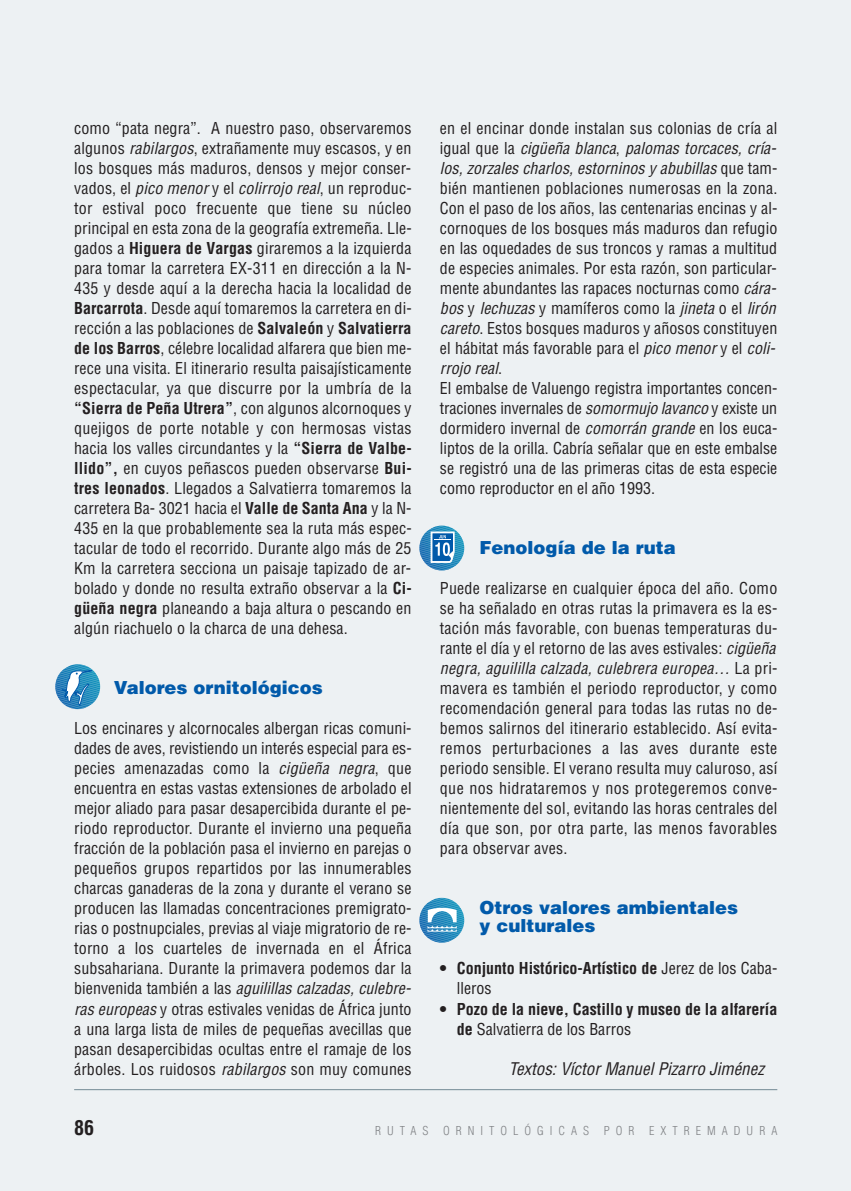
<style>
.page{position:relative;width:851px;height:1191px;background:#fff}
.page>*{position:absolute;margin:0;border:0;box-sizing:border-box;transform-origin:0 0}
.t1{font:700 condensed 20px "Helvetica";color:#231f20}
.t2{font:900 18px/18px "Helvetica";color:#015aaa}
.t3{font:italic condensed 17px "Helvetica";color:#231f20}
.t4{font:condensed 16px/20px "Helvetica";letter-spacing:.005em;color:#231f20;text-align:justify}
.t5{font:700 condensed 16px/20px "Helvetica";color:#231f20}
.t6{font:300 condensed 12px "Helvetica LT";letter-spacing:.5em;color:#808285}
.s1{font-style:italic}
.s2{font-weight:700}
.s3{font-weight:400}
</style>
<div class="page">
<div style="left:0;top:0;width:851px;height:1190px;background:#edf1f3"></div>
<hr style="left:74px;top:1088px;width:703px;height:1px;background:#738a95">
<svg style="left:55px;top:664px;width:45px;height:45px"></svg>
<svg style="left:419px;top:525px;width:45px;height:45px"></svg>
<svg style="left:419px;top:897px;width:45px;height:45px"></svg>
<p class="t4" style="left:74px;top:119px;width:339px">como “pata negra”. A nuestro paso, observaremos algunos <span class="s1">rabilargos</span>, extrañamente muy escasos, y en los bosques más maduros, densos y mejor conser&shy;v a d o s , e l <span class="s1">pico menor</span>y e l <span class="s1">colirrojo real</span>, u n r e p r o d u c - tor estival poco frecuente que tiene su núcleo principal en esta zona de la geografía extremeña. Lle&shy;gados a <span class="s2">Higuera de Vargas</span> giraremos a la izquierda para tomar la carretera EX-311 en dirección a la N-435 y desde aquí a la derecha hacia la localidad de <span class="s2">Barcarrota</span>. Desde aquí tomaremos la carretera en di&shy;rección a las poblaciones de <span class="s2">Salvaleón</span> y <span class="s2">Salvatierra de los Barros</span>, célebre localidad alfarera que bien me&shy;rece una visita. El itinerario resulta paisajísticamente espectacular, ya que discurre por la umbría de la <span class="s2">“Sierra de Peña Utrera”</span>, con algunos alcornoques y quejigos de porte notable y con hermosas vistas hacia los valles circundantes y la <span class="s2">“Sierra de Valbe&shy;llido”,</span> en cuyos peñascos pueden observarse <span class="s2">Bui&shy;tres leonados</span>. Llegados a Salvatierra tomaremos la carretera Ba- 3021 hacia el <span class="s2">Valle de Santa Ana</span> y la N-435 en la que probablemente sea la ruta más espec&shy;tacular de todo el recorrido. Durante algo más de 25<br>Km la carretera secciona un paisaje tapizado de ar&shy;bolado y donde no resulta extraño observar a la <span class="s2">Ci&shy;güeña negra</span> planeando a baja altura o pescando en algún riachuelo o la charca de una dehesa.</p>
<p class="t2" style="left:114px;top:680px;width:211px">Valores ornitológicos</p>
<p class="t4" style="left:74px;top:719px;width:341px;text-align:left">Los encinares y alcornocales albergan ricas comuni&shy;dades de aves, revistiendo un interés especial para es&shy;pecies amenazadas como la <span class="s1">cigüeña negra</span>, que encuentra en estas vastas extensiones de arbolado el mejor aliado para pasar desapercibida durante el pe&shy;riodo reproductor. Durante el invierno una pequeña fracción de la población pasa el invierno en parejas o pequeños grupos repartidos por las innumerables charcas ganaderas de la zona y durante el verano se producen las llamadas concentraciones premigrato&shy;rias o postnupciales, previas al viaje migratorio de re&shy;torno a los cuarteles de invernada en el África subsahariana. Durante la primavera podemos dar la b i e n v e n i d a ta m b i é n a l a s <span class="s1">aguilillas calzadas, culebre&shy;ras europeas</span>y otras estivales venidas de África junto a una larga lista de miles de pequeñas avecillas que pasan desapercibidas ocultas entre el ramaje de los árboles. Los ruidosos <span class="s1">rabilargos</span> son muy comunes</p>
<p class="t4" style="left:440px;top:119px;width:341px;text-align:left">en el encinar donde instalan sus colonias de cría al i g u a l q u e l a <span class="s1">cigüeña blanca</span>, <span class="s1">palomas torcaces, cría&shy;los,zorzales charlos,estorninos y abubillas</span> q u e t a m - bién mantienen poblaciones numerosas en la zona.<br>Con el paso de los años, las centenarias encinas y al&shy;cornoques de los bosques más maduros dan refugio en las oquedades de sus troncos y ramas a multitud de especies animales. Por esta razón, son particular&shy;mente abundantes las rapaces nocturnas como <span class="s1">cára&shy;bos</span> y <span class="s1">lechuzas</span> y m a m íf e r o s c o m o l a <span class="s1">jineta</span> o e l <span class="s1">lirón careto</span>. Estos bosques maduros y añosos constituyen el hábitat más favorable para el <span class="s1">pico menor</span> y el <span class="s1">coli&shy;rrojo real</span>.<br>El embalse de Valuengo registra importantes concen&shy;traciones invernales de <span class="s1">somormujo lavanco</span>y existe un dormidero invernal de <span class="s1">comorrán grande</span>en los euca&shy;liptos de la orilla. Cabría señalar que en este embalse se registró una de las primeras citas de esta especie como reproductor en el año 1993.</p>
<p class="t2" style="left:479px;top:540px;width:198px">Fenología de la ruta</p>
<p class="t4" style="left:440px;top:579px;width:340px">Puede realizarse en cualquier época del año. Como se ha señalado en otras rutas la primavera es la es&shy;tación más favorable, con buenas temperaturas du&shy;rante el día y el retorno de las aves estivales: <span class="s1">cigüeña negra, aguililla calzada, culebrera europea…</span> L a p r i - mavera es también el periodo reproductor, y como recomendación general para todas las rutas no de&shy;bemos salirnos del itinerario establecido. Así evita&shy;remos perturbaciones a las aves durante este periodo sensible. El verano resulta muy caluroso, así que nos hidrataremos y nos protegeremos conve&shy;nientemente del sol, evitando las horas centrales del día que son, por otra parte, las menos favorables para observar aves.</p>
<p class="t2" style="left:479px;top:900px;width:260px">Otros valores ambientales y culturales</p>
<p class="t5" style="left:457px;top:959px;width:322px;text-indent:-17px">• Conjunto Histórico-Artístico de <span class="s3">Jerez de los Caba&shy;lleros</span></p>
<p class="t5" style="left:457px;top:999px;width:322px;text-indent:-17px">• Pozo de la nieve, Castillo y museo de la alfarería de <span class="s3">Salvatierra de los Barros</span></p>
<p class="t3" style="left:509px;top:1061px;width:260px">Textos:VíctorManuelPizarro Jiménez</p>
<p class="t1" style="left:74px;top:1119px;width:21px">86</p>
<p class="t6" style="left:375px;top:1125px;width:404px">RUTAS ORNITOLÓGICAS POR EXTREMADURA</p>
</div>
